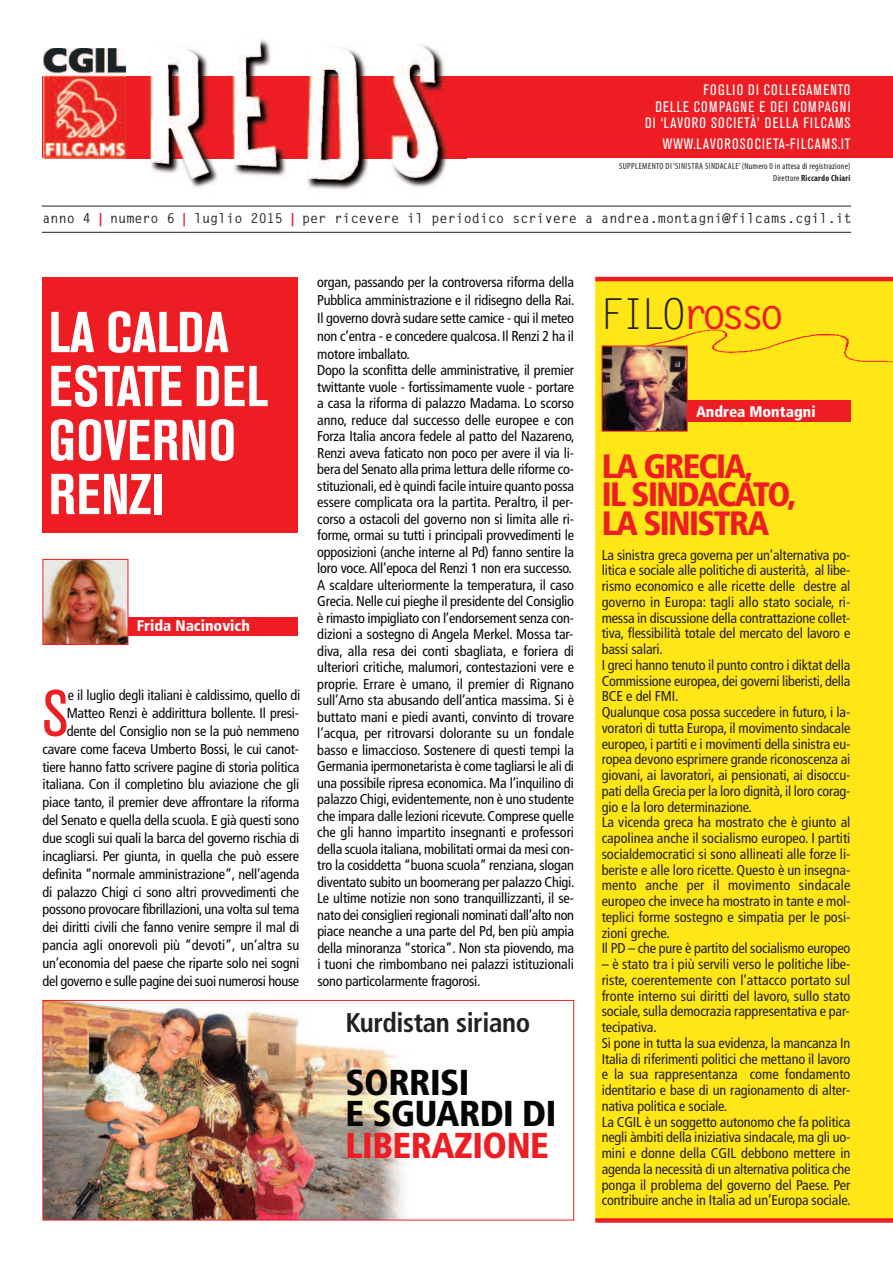
<style>
.page{position:relative;width:893px;height:1263px;background:#fff}
.page>*{position:absolute;margin:0;border:0;box-sizing:border-box;transform-origin:0 0}
.t1{font:condensed 64.65px "Akzidenz Grotesk BE";color:#ee1d23}
.t2{font:700 condensed 57px/54px "Akzidenz Grotesk BE";letter-spacing:-.005em;color:#fff}
.t3{font:700 42.6px "Letter Gothic Std";letter-spacing:-.15em;color:#ee1d23}
.t4{font:900 condensed 36px/31.5px "Frutiger";letter-spacing:-.015em;color:#070504}
.t5{font:900 condensed 36px "Frutiger";letter-spacing:-.015em;color:#ee1d23}
.t6{font:900 condensed 33.75px/28.5px "Frutiger";letter-spacing:-.05em;color:#ee1d23}
.t7{font:700 condensed 27px "Frutiger";letter-spacing:-.015em;color:#231f20}
.t8{font:900 condensed 15.3px "Frutiger LT Std";color:#fff}
.t9{font:900 condensed 15.3px "Frutiger";color:#fff}
.t10{font:condensed 15px/16.5px "Akzidenz Grotesk BE";letter-spacing:.07em;color:#fff;text-align:right}
.t11{font:condensed 14.25px/16.5px "Frutiger";letter-spacing:-.015em;color:#070504;text-align:right}
.t12{font:condensed 14.25px/15.8px "Frutiger";letter-spacing:-.01em;color:#231f20}
.t13{font:700 13.5px "Letter Gothic Std";color:#231f20}
.t14{font:condensed 9px/12px "Myriad Pro";letter-spacing:.025em;color:#231f20;text-align:right}
.s1{font-weight:700}
.s2{font-family:"Frutiger";font-weight:900;font-stretch:condensed;color:#ee1d23}
.s3{font-weight:400;color:#231f20}
</style>
<div class="page">
<hr style="left:42px;top:232px;width:809px;height:1px;background:#231f20">
<hr style="left:42px;top:206px;width:809px;height:1px;background:#231f20">
<div style="left:43px;top:77px;width:850px;height:81px;background:#ee1d23"></div>
<img style="left:126px;top:39px;width:341px;height:151px">
<img style="left:126px;top:77px;width:341px;height:81px">
<img style="left:44px;top:48px;width:82px;height:111px">
<div style="left:595px;top:278px;width:298px;height:942px;background:#ffe616"></div>
<hr style="left:595px;top:277px;width:298px;height:4px;background:#ee1d23">
<div style="left:595px;top:1218px;width:298px;height:5px;background:#ee1d23"></div>
<img style="left:601px;top:329px;width:292px;height:47px">
<div style="left:43px;top:278px;width:255px;height:255px;background:#ee1d23"></div>
<div style="left:117px;top:618px;width:181px;height:18px;background:#ee1d23"></div>
<img style="left:45px;top:561px;width:81px;height:82px">
<div style="left:43px;top:559px;width:85px;height:86px;border:1px solid #ee1d23"></div>
<img style="left:45px;top:1002px;width:360px;height:216px">
<div style="left:43px;top:1000px;width:531px;height:220px;border:1px solid #ee1d23"></div>
<div style="left:647px;top:400px;width:203px;height:21px;background:#ee1d23"></div>
<img style="left:604px;top:348px;width:81px;height:81px">
<p class="t10" style="left:645px;top:83px;width:207px">FOGLIO DI COLLEGAMENTO<br>DELLE COMPAGNE E DEI COMPAGNI<br>DI ‘LAVORO SOCIETÀ’ DELLA FILCAMS</p>
<p class="t10" style="left:663px;top:137px;width:189px">WWW.LAVOROSOCIETA-FILCAMS.IT</p>
<p class="t14" style="left:619px;top:161px;width:233px">SUPPLEMENTO DI ‘SINISTRA SINDACALE’(Numero 0 in attesa di registrazione)<br>Direttore <span class="s1">Riccardo Chiari</span></p>
<p class="t13" style="left:43px;top:212px;width:811px">anno 4 <span class="s2">|</span> numero 6 <span class="s2">|</span> luglio 2015 <span class="s2">|</span> per ricevere il periodico scrivere a andrea.montagni@filcams.cgil.it</p>
<h2 class="t2" style="left:48px;top:310px;width:221px">LA CALDA<br>ESTATE DEL<br>GOVERNO<br>RENZI</h2>
<p class="t8" style="left:137px;top:619px;width:115px">Frida Nacinovich</p>
<p class="t11" style="left:43px;top:687px;width:259px;line-height:17.9px">e il luglio degli italiani è caldissimo, quello di Matteo Renzi è addirittura bollente. Il presi&shy;dente del Consiglio non se la può nemmeno cavare come faceva Umberto Bossi, le cui canot&shy;tiere hanno fatto scrivere pagine di storia politica italiana. Con il completino blu aviazione che gli piace tanto, il premier deve affrontare la riforma del Senato e quella della scuola. E già questi sono due scogli sui quali la barca del governo rischia di incagliarsi. Per giunta, in quella che può essere definita “normale amministrazione”, nell’agenda di palazzo Chigi ci sono altri provvedimenti che possono provocare fibrillazioni, una volta sul tema dei diritti civili che fanno venire sempre il mal di pancia agli onorevoli più “devoti”, un’altra su un’economia del paese che riparte solo nei sogni del governo e sulle pagine dei suoi numerosi house</p>
<h1 class="t1" style="left:43px;top:690px;width:27px">S</h1>
<p class="t11" style="left:317px;top:275px;width:259px;line-height:17.9px;text-align:justify">organ, passando per la controversa riforma della Pubblica amministrazione e il ridisegno della Rai.<br>Il governo dovrà sudare sette camice - qui il meteo non c’entra - e concedere qualcosa. Il Renzi 2 ha il motore imballato.</p>
<p class="t11" style="left:317px;top:363px;width:259px;text-align:left">Dopo la sconfitta delle amministrative, il premier twittante vuole - fortissimamente vuole - portare a casa la riforma di palazzo Madama. Lo scorso anno, reduce dal successo delle europee e con Forza Italia ancora fedele al patto del Nazareno, Renzi aveva faticato non poco per avere il via li&shy;bera del Senato alla prima lettura delle riforme co&shy;stituzionali, ed è quindi facile intuire quanto possa essere complicata ora la partita. Peraltro, il per&shy;corso a ostacoli del governo non si limita alle ri&shy;forme, ormai su tutti i principali provvedimenti le opposizioni (anche interne al Pd) fanno sentire la loro voce.All’epoca del Renzi 1 non era successo.<br>A scaldare ulteriormente la temperatura, il caso Grecia. Nelle cui pieghe il presidente del Consiglio è rimasto impigliato con l’endorsement senza con&shy;dizioni a sostegno di Angela Merkel. Mossa tar&shy;diva, alla resa dei conti sbagliata, e foriera di ulteriori critiche, malumori, contestazioni vere e proprie. Errare è umano, il premier di Rignano sull’Arno sta abusando dell’antica massima. Si è buttato mani e piedi avanti, convinto di trovare l’acqua, per ritrovarsi dolorante su un fondale basso e limaccioso. Sostenere di questi tempi la Germania ipermonetarista è come tagliarsi le ali di una possibile ripresa economica. Ma l’inquilino di palazzo Chigi, evidentemente, non è uno studente che impara dalle lezioni ricevute. Comprese quelle che gli hanno impartito insegnanti e professori della scuola italiana,mobilitati ormai da mesi con&shy;tro la cosiddetta “buona scuola” renziana, slogan diventato subito un boomerang per palazzo Chigi.<br>Le ultime notizie non sono tranquillizzanti, il se&shy;nato dei consiglieri regionali nominati dall’alto non piace neanche a una parte del Pd, ben più ampia della minoranza “storica”. Non sta piovendo, ma i tuoni che rimbombano nei palazzi istituzionali sono particolarmente fragorosi.</p>
<h3 class="t7" style="left:345px;top:1011px;width:186px">Kurdistan siriano</h3>
<h3 class="t4" style="left:345px;top:1069px;width:212px">SORRISI<br>E SGUARDI DI</h3>
<h3 class="t5" style="left:345px;top:1131px;width:205px">LIBERAZIONE</h3>
<h3 class="t3" style="left:599px;top:296px;width:187px"><span class="s3">FILO</span>rosso</h3>
<p class="t9" style="left:696px;top:405px;width:121px">Andrea Montagni</p>
<h3 class="t6" style="left:602px;top:455px;width:196px">LA GRECIA,<br>IL SINDACATO,<br>LA SINISTRA</h3>
<p class="t12" style="left:602px;top:548px;width:250px">La sinistra greca governa per un’alternativa po&shy;litica e sociale alle politiche di austerità, al libe&shy;rismo economico e alle ricette delle destre al governo in Europa: tagli allo stato sociale, ri&shy;messa in discussione della contrattazione collet&shy;tiva, flessibilità totale del mercato del lavoro e bassi salari.<br>I greci hanno tenuto il punto contro i diktat della Commissione europea, dei governi liberisti, della BCE e del FMI.<br>Qualunque cosa possa succedere in futuro, i la&shy;voratori di tutta Europa, il movimento sindacale europeo, i partiti e i movimenti della sinistra eu&shy;ropea devono esprimere grande riconoscenza ai giovani, ai lavoratori, ai pensionati, ai disoccu&shy;pati della Grecia per la loro dignità, il loro corag&shy;gio e la loro determinazione.<br>La vicenda greca ha mostrato che è giunto al capolinea anche il socialismo europeo. I partiti socialdemocratici si sono allineati alle forze li&shy;beriste e alle loro ricette. Questo è un insegna&shy;mento anche per il movimento sindacale europeo che invece ha mostrato in tante e mol&shy;teplici forme sostegno e simpatia per le posi&shy;zioni greche.<br>Il PD – che pure è partito del socialismo europeo</p>
<p class="t12" style="left:602px;top:957px;width:250px">– è stato tra i più servili verso le politiche libe&shy;riste, coerentemente con l’attacco portato sul fronte interno sui diritti del lavoro, sullo stato sociale, sulla democrazia rappresentativa e par&shy;tecipativa.<br>Si pone in tutta la sua evidenza, la mancanza In Italia di riferimenti politici che mettano il lavoro e la sua rappresentanza come fondamento identitario e base di un ragionamento di alter&shy;nativa politica e sociale.<br>La CGIL è un soggetto autonomo che fa politica negli àmbiti della iniziativa sindacale, ma gli uo&shy;mini e donne della CGIL debbono mettere in agenda la necessità di un alternativa politica che ponga il problema del governo del Paese. Per contribuire anche in Italia ad un’Europa sociale.</p>
</div>
